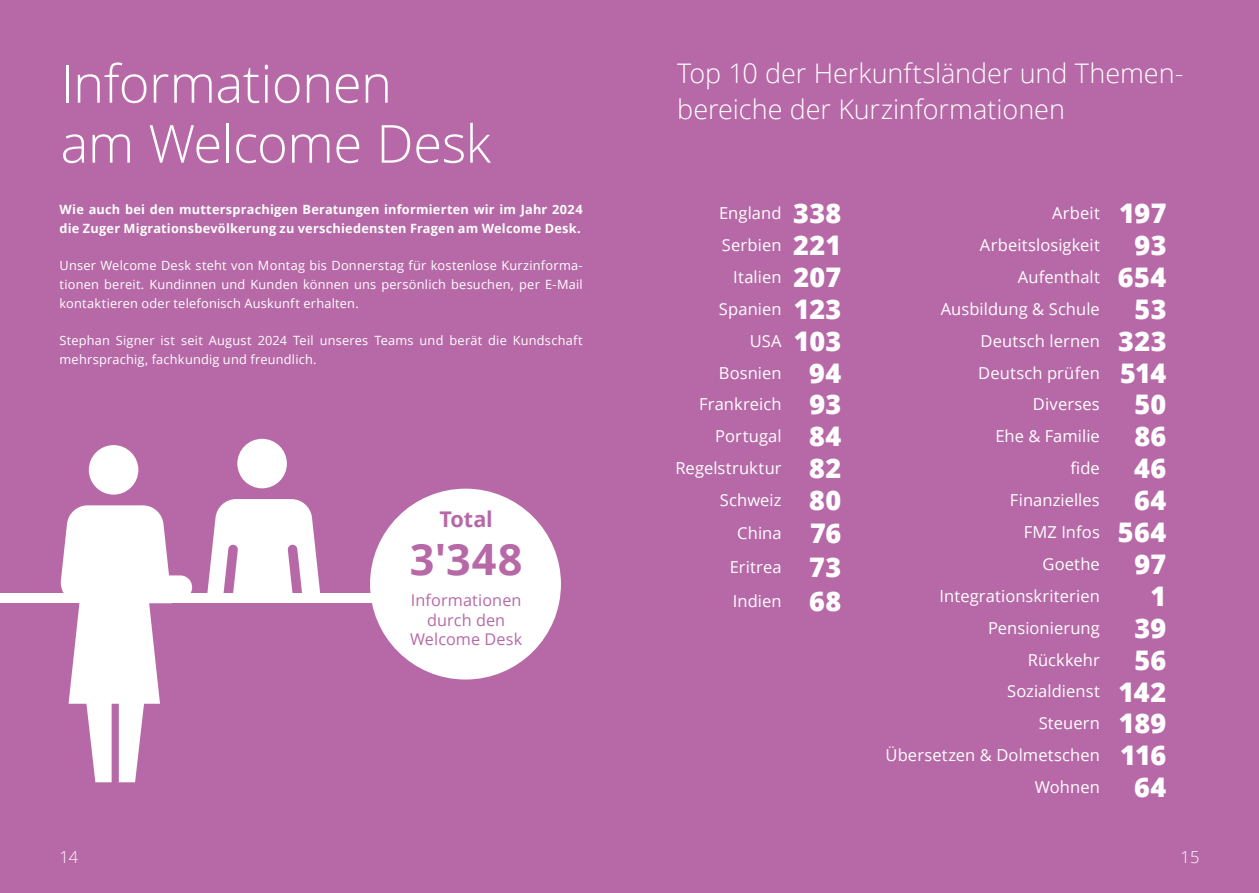
<style>
.page{position:relative;width:1259px;height:893px;background:#b769a7}
.page>*{position:absolute;margin:0;border:0;box-sizing:border-box;transform-origin:0 0}
.t1{font:300 52.5px/60px "Open Sans";letter-spacing:-.01em;color:#fff}
.t2{font:700 43.2px "Open Sans";color:#b769a7}
.t3{font:300 27px/36px "Open Sans";color:#fff}
.t4{font:800 27px "Open Sans";letter-spacing:.015em;color:#fff}
.t5{font:700 21.6px "Open Sans";letter-spacing:-.005em;color:#b769a7}
.t6{font:16.5px/32.4px "Open Sans";letter-spacing:.005em;color:#fff}
.t7{font:300 16.5px "Open Sans";color:#fff}
.t8{font:16.2px/19.8px "Open Sans";letter-spacing:.005em;color:#b769a7;text-align:center}
.t9{font:12.75px/18.8px "Open Sans";letter-spacing:.02em;color:#fff;text-align:justify}
.t10{font:700 12.75px/18.8px "Open Sans";letter-spacing:.02em;color:#fff}
.s1{font-weight:800;font-size:27px}
</style>
<div class="page">
<div style="left:237px;top:439px;width:50px;height:49px;background:#fff;border-radius:50%"></div>
<svg style="left:207px;top:499px;width:113px;height:95px"></svg>
<div style="left:0;top:594px;width:425px;height:9px;background:#fff"></div>
<div style="left:89px;top:445px;width:49px;height:50px;background:#fff;border-radius:50%"></div>
<svg style="left:60px;top:505px;width:132px;height:277px"></svg>
<div style="left:370px;top:489px;width:191px;height:190px;background:#fff;border-radius:50%"></div>
<h1 class="t1" style="left:61px;top:52px;width:432px">Informationen<br>am Welcome Desk</h1>
<p class="t10" style="left:60px;top:199px;width:524px">Wie auch bei den muttersprachigen Beratungen informierten wir im Jahr 2024 die Zuger Migrationsbevölkerung zu verschiedensten Fragen am Welcome Desk.</p>
<p class="t9" style="left:60px;top:256px;width:524px">Unser Welcome Desk steht von Montag bis Donnerstag für kostenlose Kurzinforma&shy;tionen bereit. Kundinnen und Kunden können uns persönlich besuchen, per E-Mail kontaktieren oder telefonisch Auskunft erhalten.</p>
<p class="t9" style="left:60px;top:331px;width:524px">Stephan Signer ist seit August 2024 Teil unseres Teams und berät die Kundschaft mehrsprachig, fachkundig und freundlich.</p>
<h3 class="t5" style="left:439px;top:504px;width:55px">Total</h3>
<h2 class="t2" style="left:410px;top:529px;width:114px">3′348</h2>
<p class="t8" style="left:410px;top:590px;width:114px">Informationen durch den<br>Welcome Desk</p>
<h3 class="t3" style="left:677px;top:55px;width:508px">Top 10 der Herkunftsländer und Themen&shy;bereiche der Kurzinformationen</h3>
<p class="t6" style="left:675px;top:196px;width:167px;text-align:right">England <span class="s1">338<br></span>Serbien <span class="s1">221<br></span>Italien <span class="s1">207<br></span>Spanien <span class="s1">123<br></span>USA <span class="s1">103<br></span>Bosnien <span class="s1">94<br></span>Frankreich <span class="s1">93<br></span>Portugal <span class="s1">84<br></span>Regelstruktur <span class="s1">82<br></span>Schweiz <span class="s1">80<br></span>China <span class="s1">76<br></span>Eritrea <span class="s1">73<br></span>Indien <span class="s1">68</span></p>
<p class="t6" style="left:980px;top:197px;width:188px;line-height:32px;text-indent:72px">Arbeit <span class="s1">197<br></span>Arbeitslosigkeit</p>
<h3 class="t4" style="left:1134px;top:225px;width:33px">93</h3>
<p class="t6" style="left:940px;top:260px;width:227px;line-height:32px;text-indent:77px">Aufenthalt <span class="s1">654<br></span>Ausbildung &amp; Schule</p>
<h3 class="t4" style="left:1134px;top:288px;width:33px">53</h3>
<p class="t6" style="left:980px;top:324px;width:187px">Deutsch lernen <span class="s1">323</span></p>
<p class="t6" style="left:978px;top:356px;width:190px">Deutsch prüfen <span class="s1">514</span></p>
<p class="t6" style="left:1033px;top:388px;width:68px">Diverses</p>
<h3 class="t4" style="left:1134px;top:384px;width:33px">50</h3>
<p class="t6" style="left:995px;top:420px;width:106px">Ehe &amp; Familie</p>
<h3 class="t4" style="left:1134px;top:416px;width:34px">86</h3>
<p class="t6" style="left:1070px;top:452px;width:31px">fide</p>
<h3 class="t4" style="left:1134px;top:448px;width:34px">46</h3>
<p class="t6" style="left:1010px;top:483px;width:91px">Finanzielles</p>
<h3 class="t4" style="left:1134px;top:480px;width:34px">64</h3>
<p class="t6" style="left:1042px;top:516px;width:125px;line-height:32px;text-indent:-19px">FMZ Infos <span class="s1">564<br></span>Goethe</p>
<h3 class="t4" style="left:1134px;top:544px;width:33px">97</h3>
<p class="t6" style="left:939px;top:579px;width:162px">Integrationskriterien</p>
<h3 class="t4" style="left:1150px;top:575px;width:17px">1</h3>
<p class="t6" style="left:988px;top:611px;width:113px">Pensionierung</p>
<h3 class="t4" style="left:1134px;top:607px;width:34px">39</h3>
<p class="t6" style="left:1027px;top:643px;width:74px">Rückkehr</p>
<h3 class="t4" style="left:1134px;top:639px;width:33px">56</h3>
<p class="t6" style="left:1007px;top:675px;width:161px">Sozialdienst <span class="s1">142</span></p>
<p class="t6" style="left:1039px;top:707px;width:129px">Steuern <span class="s1">189</span></p>
<p class="t6" style="left:885px;top:739px;width:282px">Übersetzen &amp; Dolmetschen <span class="s1">116</span></p>
<p class="t6" style="left:1034px;top:770px;width:67px">Wohnen</p>
<h3 class="t4" style="left:1134px;top:767px;width:34px">64</h3>
<p class="t7" style="left:60px;top:846px;width:20px">14</p>
<p class="t7" style="left:1180px;top:846px;width:20px">15</p>
</div>
